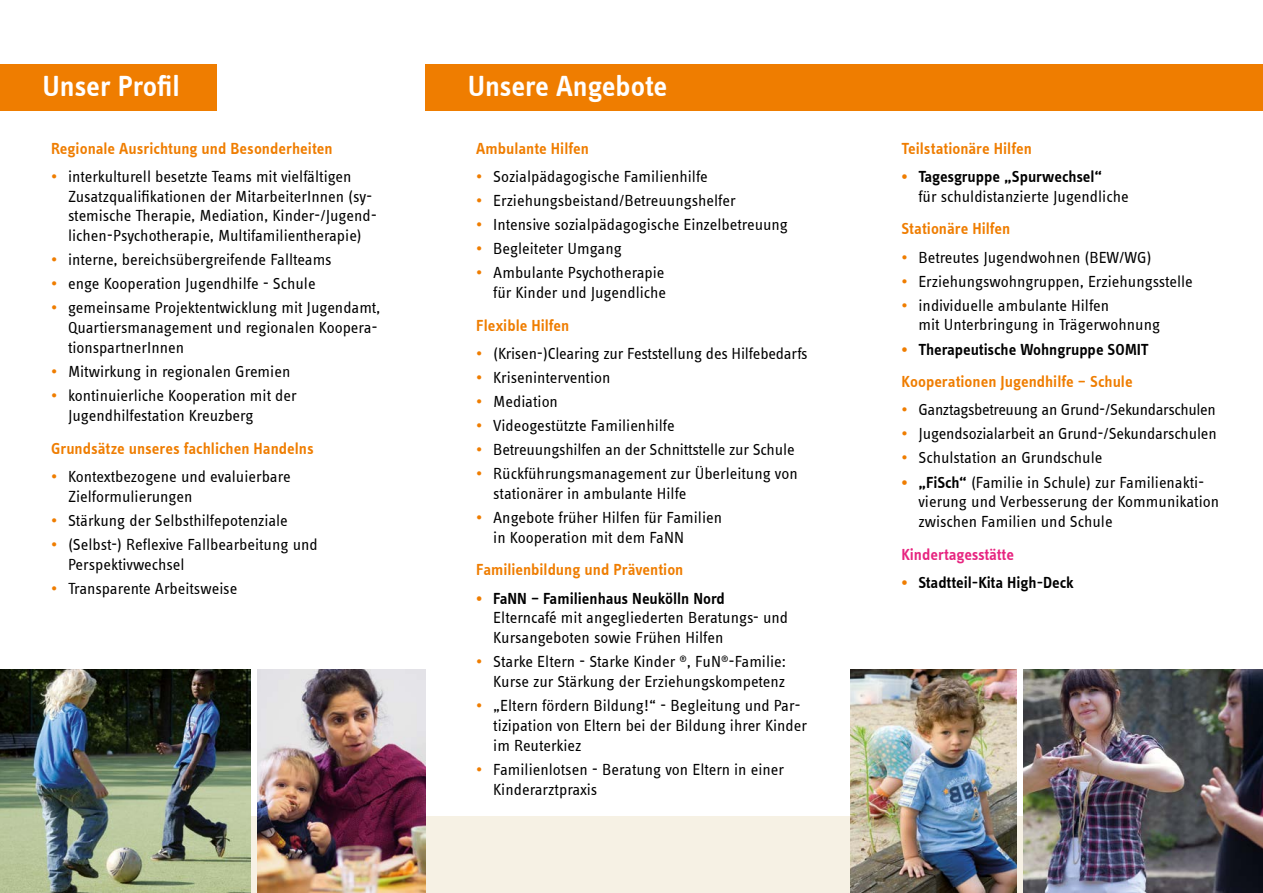
<style>
.page{position:relative;width:1263px;height:893px;background:#fff}
.page>*{position:absolute;margin:0;border:0;box-sizing:border-box;transform-origin:0 0}
.t1{font:600 30px "Info Text";letter-spacing:-.005em;color:#fff}
.t2{font:16.5px/19.8px "Info Text";color:#000}
.t3{font:600 16.5px/32.5px "Info Text";color:#ef7d00}
.t4{font:16.5px "Info Text";letter-spacing:-.02em;color:#000}
.t5{font:600 16.5px "Info Text";letter-spacing:-.005em;color:#000}
.t6{font:600 16.5px "Info Text";letter-spacing:-.005em;color:#e72580}
.s1{color:#ef7d00}
.s2{font-weight:600;color:#ef7d00}
.s3{font-weight:600}
.s4{color:#000}
</style>
<div class="page">
<div style="left:0;top:816px;width:1263px;height:77px;background:#f6f1e4"></div>
<div style="left:425px;top:64px;width:838px;height:47px;background:#ef7d00"></div>
<div style="left:0;top:64px;width:217px;height:47px;background:#ef7d00"></div>
<img style="left:0;top:670px;width:251px;height:223px">
<img style="left:257px;top:670px;width:168px;height:223px">
<img style="left:1024px;top:670px;width:239px;height:223px">
<img style="left:850px;top:670px;width:166px;height:223px">
<h1 class="t1" style="left:43px;top:69px;width:139px">Unser Profil</h1>
<h1 class="t1" style="left:468px;top:69px;width:201px">Unsere Angebote</h1>
<p class="t3" style="left:51px;top:132px;width:283px">Regionale Ausrichtung und Besonderheiten</p>
<p class="t2" style="left:68px;top:167px;width:310px;text-indent:-17px"><span class="s1">•</span> interkulturell besetzte Teams mit vielfältigen Zusatzqualifikationen der MitarbeiterInnen (sy&shy;stemische Therapie, Mediation, Kinder-/Jugend&shy;lichen-Psychotherapie, Multifamilientherapie)</p>
<p class="t2" style="left:51px;top:250px;width:282px"><span class="s1">•</span> interne, bereichsübergreifende Fallteams</p>
<p class="t2" style="left:51px;top:274px;width:266px"><span class="s1">•</span> enge Kooperation Jugendhilfe - Schule</p>
<p class="t2" style="left:68px;top:298px;width:314px;text-indent:-17px"><span class="s1">•</span> gemeinsame Projektentwicklung mit Jugendamt,<br>Quartiersmanagement und regionalen Koopera&shy;tionspartnerInnen</p>
<p class="t2" style="left:51px;top:362px;width:241px"><span class="s1">•</span> Mitwirkung in regionalen Gremien</p>
<p class="t2" style="left:68px;top:386px;width:230px;text-indent:-17px"><span class="s1">•</span> kontinuierliche Kooperation mit der<br>Jugendhilfestation Kreuzberg</p>
<p class="t3" style="left:51px;top:432px;width:264px">Grundsätze unseres fachlichen Handelns</p>
<p class="t2" style="left:68px;top:466px;width:224px;text-indent:-17px"><span class="s1">•</span> Kontextbezogene und evaluierbare<br>Zielformulierungen</p>
<p class="t2" style="left:51px;top:510px;width:238px"><span class="s1">•</span> Stärkung der Selbsthilfepotenziale</p>
<p class="t2" style="left:68px;top:534px;width:251px;text-indent:-17px"><span class="s1">•</span> (Selbst-) Reflexive Fallbearbeitung und<br>Perspektivwechsel</p>
<p class="t2" style="left:51px;top:578px;width:188px"><span class="s1">•</span> Transparente Arbeitsweise</p>
<p class="t3" style="left:476px;top:132px;width:114px">Ambulante Hilfen</p>
<p class="t2" style="left:476px;top:167px;width:233px"><span class="s1">•</span> Sozialpädagogische Familienhilfe</p>
<p class="t2" style="left:476px;top:191px;width:261px"><span class="s1">•</span> Erziehungsbeistand/Betreuungshelfer</p>
<p class="t2" style="left:476px;top:215px;width:313px"><span class="s1">•</span> Intensive sozialpädagogische Einzelbetreuung</p>
<p class="t2" style="left:476px;top:239px;width:147px"><span class="s1">•</span> Begleiteter Umgang</p>
<p class="t2" style="left:476px;top:263px;width:191px;text-align:right"><span class="s1">•</span> Ambulante Psychotherapie für Kinder und Jugendliche</p>
<p class="t3" style="left:476px;top:309px;width:95px">Flexible Hilfen</p>
<p class="t2" style="left:476px;top:343px;width:333px"><span class="s1">•</span> (Krisen-)Clearing zur Feststellung des Hilfebedarfs</p>
<p class="t2" style="left:476px;top:367px;width:136px"><span class="s1">•</span> Krisenintervention</p>
<p class="t2" style="left:476px;top:392px;width:83px"><span class="s1">•</span> Mediation</p>
<p class="t2" style="left:476px;top:416px;width:200px"><span class="s1">•</span> Videogestützte Familienhilfe</p>
<p class="t2" style="left:476px;top:440px;width:320px"><span class="s1">•</span> Betreuungshilfen an der Schnittstelle zur Schule</p>
<p class="t2" style="left:493px;top:464px;width:306px;text-indent:-17px"><span class="s1">•</span> Rückführungsmanagement zur Überleitung von stationärer in ambulante Hilfe</p>
<p class="t2" style="left:493px;top:508px;width:230px;text-indent:-17px"><span class="s1">•</span> Angebote früher Hilfen für Familien in Kooperation mit dem FaNN</p>
<p class="t3" style="left:476px;top:554px;width:209px">Familienbildung und Prävention</p>
<p class="t2" style="left:493px;top:588px;width:296px;text-indent:-17px"><span class="s2">•</span> <span class="s3">FaNN – Familienhaus Neukölln Nord<br></span>Elterncafé mit angegliederten Beratungs- und<br>Kursangeboten sowie Frühen Hilfen</p>
<p class="t2" style="left:476px;top:652px;width:311px;text-align:right"><span class="s1">•</span> Starke Eltern - Starke Kinder <sup>®</sup>, FuN<sup>®</sup>-Familie:<br>Kurse zur Stärkung der Erziehungskompetenz</p>
<p class="t2" style="left:493px;top:696px;width:315px;text-indent:-17px"><span class="s1">•</span> „Eltern fördern Bildung!“ - Begleitung und Par&shy;tizipation von Eltern bei der Bildung ihrer Kinder im Reuterkiez</p>
<p class="t2" style="left:493px;top:759px;width:292px;text-indent:-17px"><span class="s1">•</span> Familienlotsen - Beratung von Eltern in einer<br>Kinderarztpraxis</p>
<p class="t3" style="left:901px;top:132px;width:132px">Teilstationäre Hilfen</p>
<p class="t2" style="left:918px;top:167px;width:212px;text-indent:-17px"><span class="s2">•</span> <span class="s3">Tagesgruppe „Spurwechsel“<br></span>für schuldistanzierte Jugendliche</p>
<p class="t3" style="left:901px;top:212px;width:110px">Stationäre Hilfen</p>
<p class="t2" style="left:901px;top:247px;width:252px"><span class="s1">•</span> Betreutes Jugendwohnen (BEW/WG)</p>
<p class="t2" style="left:901px;top:271px;width:293px"><span class="s1">•</span> Erziehungswohngruppen, Erziehungsstelle</p>
<p class="t2" style="left:918px;top:295px;width:243px;text-indent:-17px"><span class="s1">•</span> individuelle ambulante Hilfen<br>mit Unterbringung in Trägerwohnung</p>
<p class="t3" style="left:901px;top:333px;width:248px">• <span class="s4">Therapeutische Wohngruppe SOMIT<br></span>Kooperationen Jugendhilfe – Schule</p>
<p class="t4" style="left:901px;top:401px;width:316px"><span class="s1">•</span> Ganztagsbetreuung an Grund-/Sekundarschulen</p>
<p class="t2" style="left:901px;top:424px;width:317px"><span class="s1">•</span> Jugendsozialarbeit an Grund-/Sekundarschulen</p>
<p class="t2" style="left:901px;top:448px;width:202px"><span class="s1">•</span> Schulstation an Grundschule</p>
<p class="t2" style="left:918px;top:472px;width:302px;text-indent:-17px"><span class="s2">•</span> <span class="s3">„FiSch“</span> (Familie in Schule) zur Familienakti&shy;vierung und Verbesserung der Kommunikation zwischen Familien und Schule</p>
<p class="t6" style="left:901px;top:545px;width:114px">Kindertagesstätte</p>
<p class="t5" style="left:901px;top:573px;width:174px"><span class="s1">•</span> Stadtteil-Kita High-Deck</p>
</div>
